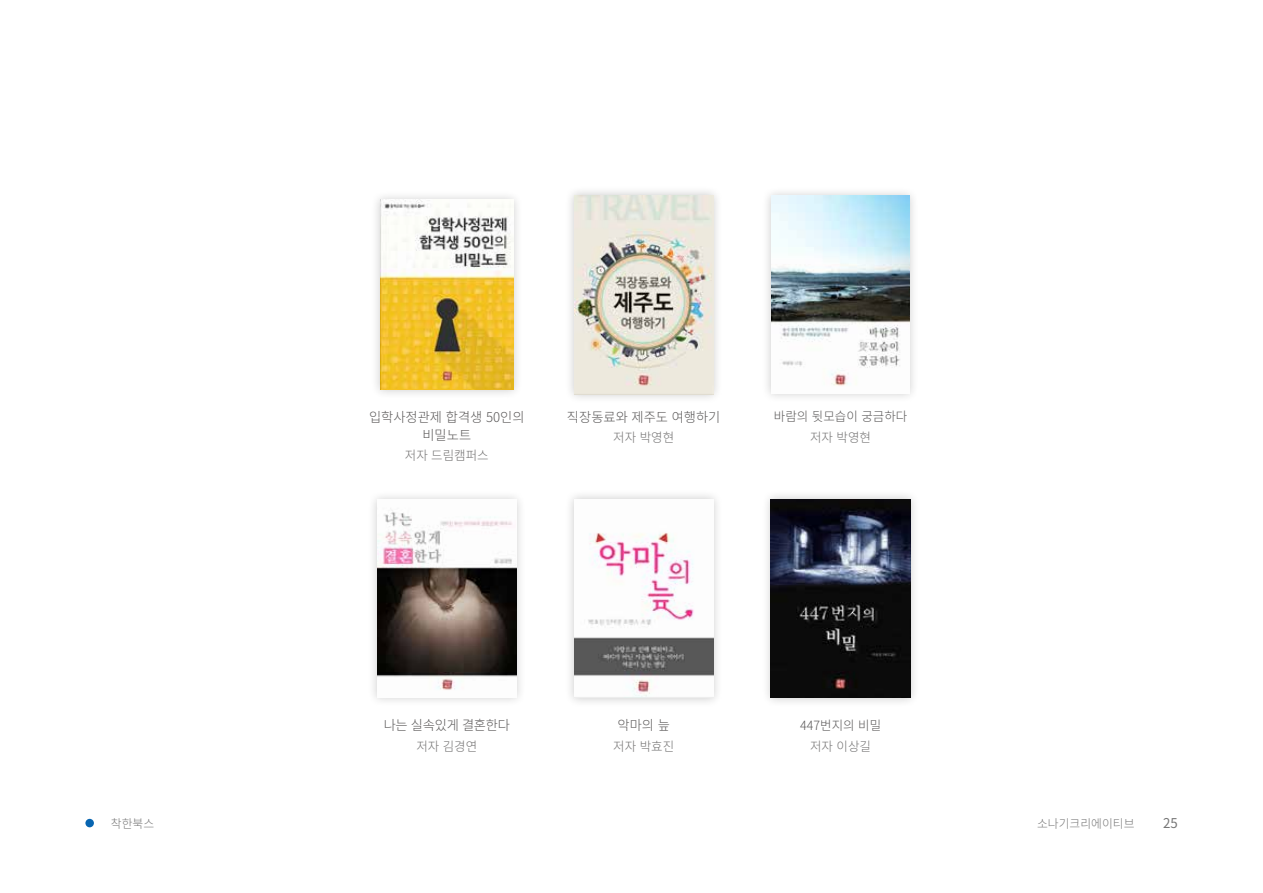
<style>
.page{position:relative;width:1263px;height:893px;background:#fff}
.page>*{position:absolute;margin:0;border:0;box-sizing:border-box;transform-origin:0 0}
.t1{font:300 13.5px/18px "Noto Sans KR";color:#595757;text-align:center}
.t2{font:300 13.5px "Noto Sans KR";letter-spacing:-.02em;color:#595757}
.t3{font:13.5px "Noto Sans KR";color:#767676}
.t4{font:300 12.75px "Noto Sans KR";color:#727171}
.t5{font:300 12.75px "Noto Sans KR";color:#595757}
.t6{font:300 12px "Noto Sans KR";color:#767676}
</style>
<div class="page">
<div style="left:85px;top:819px;width:9px;height:8px;background:#0765b1;border-radius:50%"></div>
<div style="left:371px;top:190px;width:152px;height:209px;background:#000;opacity:.2"></div>
<img style="left:380px;top:200px;width:133px;height:190px">
<div style="left:368px;top:490px;width:158px;height:217px;background:#000;opacity:.2"></div>
<img style="left:378px;top:500px;width:138px;height:197px">
<div style="left:564px;top:185px;width:159px;height:219px;background:#000;opacity:.2"></div>
<img style="left:574px;top:195px;width:139px;height:199px">
<div style="left:564px;top:489px;width:159px;height:219px;background:#000;opacity:.2"></div>
<img style="left:574px;top:499px;width:139px;height:199px">
<div style="left:761px;top:186px;width:159px;height:217px;background:#000;opacity:.2"></div>
<img style="left:771px;top:196px;width:139px;height:198px">
<div style="left:761px;top:489px;width:159px;height:218px;background:#000;opacity:.2"></div>
<img style="left:771px;top:499px;width:139px;height:199px">
<p class="t1" style="left:369px;top:408px;width:157px">입학사정관제 합격생 50인의 비밀노트</p>
<p class="t4" style="left:405px;top:448px;width:85px">저자 드림캠퍼스</p>
<p class="t1" style="left:567px;top:408px;width:155px">직장동료와 제주도 여행하기</p>
<p class="t4" style="left:613px;top:430px;width:62px">저자 박영현</p>
<p class="t5" style="left:774px;top:409px;width:135px">바람의 뒷모습이 궁금하다</p>
<p class="t4" style="left:810px;top:430px;width:62px">저자 박영현</p>
<p class="t2" style="left:384px;top:718px;width:128px">나는 실속있게 결혼한다</p>
<p class="t4" style="left:416px;top:739px;width:62px">저자 김경연</p>
<p class="t1" style="left:617px;top:717px;width:54px">악마의 늪</p>
<p class="t4" style="left:613px;top:739px;width:62px">저자 박효진</p>
<p class="t5" style="left:800px;top:718px;width:83px">447번지의 비밀</p>
<p class="t4" style="left:810px;top:739px;width:62px">저자 이상길</p>
<p class="t6" style="left:111px;top:816px;width:45px">착한북스</p>
<p class="t6" style="left:1037px;top:816px;width:99px">소나기크리에이티브</p>
<p class="t3" style="left:1163px;top:816px;width:16px">25</p>
</div>
